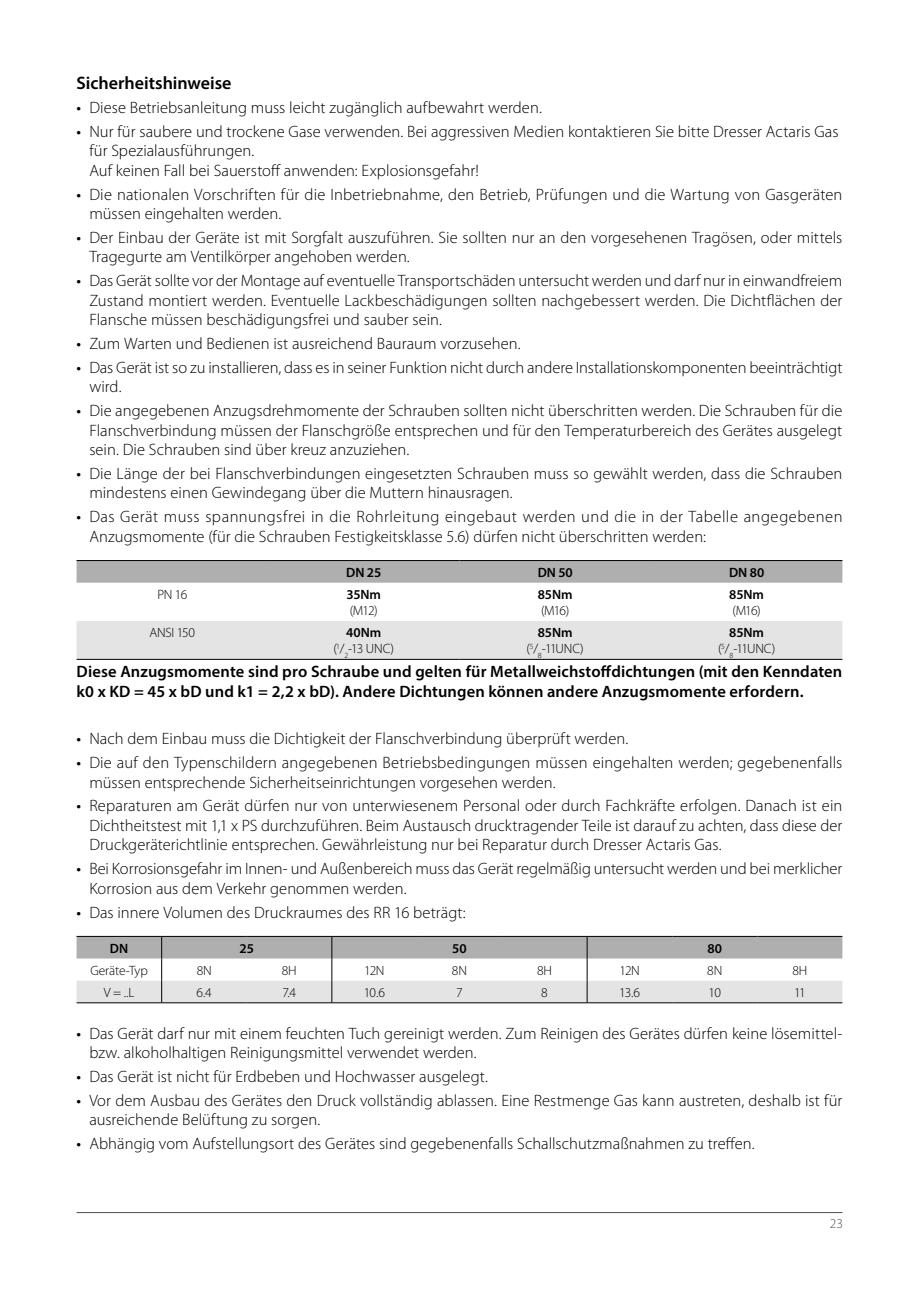
<style>
.page{position:relative;width:919px;height:1289px;background:#fff}
.page>*{position:absolute;margin:0;border:0;box-sizing:border-box;transform-origin:0 0}
.t1{font:600 18px "Myriad Pro";color:#000}
.t2{font:300 16.5px/19.5px "Myriad Pro";letter-spacing:.005em;color:#000}
.t3{font:600 16.5px/19.5px "Myriad Pro";letter-spacing:.01em;color:#000}
.t4{font:300 13.5px/16.2px "Myriad Pro";letter-spacing:-.025em;color:#000;text-align:center}
.t5{font:600 13.5px "Myriad Pro";letter-spacing:-.01em;color:#000}
.t6{font:300 13.5px "Myriad Pro";color:#4d4d4d}
.s1{font-weight:400}
.s2{font-weight:600}
</style>
<div class="page">
<hr style="left:77px;top:1212px;width:765px;height:1px;background:#4d4d4d">
<div style="left:77px;top:561px;width:765px;height:21px;background:#afafaf"></div>
<div style="left:77px;top:621px;width:765px;height:38px;background:#e4e4e4"></div>
<hr style="left:77px;top:560px;width:191px;height:1px;background:#000">
<hr style="left:268px;top:560px;width:191px;height:1px;background:#000">
<hr style="left:459px;top:560px;width:192px;height:1px;background:#000">
<hr style="left:651px;top:560px;width:191px;height:1px;background:#000">
<hr style="left:77px;top:659px;width:191px;height:1px;background:#000">
<hr style="left:268px;top:659px;width:191px;height:1px;background:#000">
<hr style="left:459px;top:659px;width:192px;height:1px;background:#000">
<hr style="left:651px;top:659px;width:191px;height:1px;background:#000">
<hr style="left:77px;top:1002px;width:85px;height:1px;background:#000">
<hr style="left:162px;top:1002px;width:85px;height:1px;background:#000">
<hr style="left:247px;top:1002px;width:85px;height:1px;background:#000">
<hr style="left:332px;top:1002px;width:85px;height:1px;background:#000">
<hr style="left:417px;top:1002px;width:85px;height:1px;background:#000">
<hr style="left:502px;top:1002px;width:85px;height:1px;background:#000">
<hr style="left:587px;top:1002px;width:85px;height:1px;background:#000">
<hr style="left:672px;top:1002px;width:85px;height:1px;background:#000">
<hr style="left:757px;top:1002px;width:85px;height:1px;background:#000">
<svg style="left:77px;top:936px;width:765px;height:66px"></svg>
<p class="t1" style="left:77px;top:72px;width:156px">Sicherheitshinweise</p>
<p class="t2" style="left:77px;top:98px;width:467px"><span class="s1">•</span> Diese Betriebsanleitung muss leicht zugänglich aufbewahrt werden.</p>
<p class="t2" style="left:89px;top:121px;width:750px;text-indent:-13px"><span class="s1">•</span> Nur für saubere und trockene Gase verwenden. Bei aggressiven Medien kontaktieren Sie bitte Dresser Actaris Gas für Spezialausführungen.<br>Auf keinen Fall bei Sauerstoff anwenden: Explosionsgefahr!</p>
<p class="t2" style="left:89px;top:184px;width:754px;text-indent:-13px"><span class="s1">•</span> Die nationalen Vorschriften für die Inbetriebnahme, den Betrieb, Prüfungen und die Wartung von Gasgeräten müssen eingehalten werden.</p>
<p class="t2" style="left:89px;top:227px;width:754px;text-indent:-13px"><span class="s1">•</span> Der Einbau der Geräte ist mit Sorgfalt auszuführen. Sie sollten nur an den vorgesehenen Tragösen, oder mittels<br>Tragegurte am Ventilkörper angehoben werden.</p>
<p class="t2" style="left:89px;top:271px;width:754px;text-align:justify;text-indent:-13px"><span class="s1">•</span> Das Gerät sollte vor der Montage auf eventuelle Transportschäden untersucht werden und darf nur in einwandfreiem Zustand montiert werden. Eventuelle Lackbeschädigungen sollten nachgebessert werden. Die Dichtflächen der Flansche müssen beschädigungsfrei und sauber sein.</p>
<p class="t2" style="left:77px;top:333px;width:445px"><span class="s1">•</span> Zum Warten und Bedienen ist ausreichend Bauraum vorzusehen.</p>
<p class="t2" style="left:89px;top:357px;width:754px;text-indent:-13px"><span class="s1">•</span> Das Gerät ist so zu installieren, dass es in seiner Funktion nicht durch andere Installationskomponenten beeinträchtigt wird.</p>
<p class="t2" style="left:89px;top:400px;width:754px;text-align:justify;text-indent:-13px"><span class="s1">•</span> Die angegebenen Anzugsdrehmomente der Schrauben sollten nicht überschritten werden. Die Schrauben für die Flanschverbindung müssen der Flanschgröße entsprechen und für den Temperaturbereich des Gerätes ausgelegt sein. Die Schrauben sind über kreuz anzuziehen.</p>
<p class="t2" style="left:89px;top:463px;width:754px;text-indent:-13px"><span class="s1">•</span> Die Länge der bei Flanschverbindungen eingesetzten Schrauben muss so gewählt werden, dass die Schrauben mindestens einen Gewindegang über die Muttern hinausragen.</p>
<p class="t2" style="left:89px;top:507px;width:754px;text-indent:-13px"><span class="s1">•</span> Das Gerät muss spannungsfrei in die Rohrleitung eingebaut werden und die in der Tabelle angegebenen<br>Anzugsmomente (für die Schrauben Festigkeitsklasse 5.6) dürfen nicht überschritten werden:</p>
<p class="t5" style="left:346px;top:563px;width:37px">DN 25</p>
<p class="t5" style="left:537px;top:563px;width:37px">DN 50</p>
<p class="t5" style="left:729px;top:563px;width:37px">DN 80</p>
<p class="t4" style="left:157px;top:586px;width:31px">PN 16</p>
<p class="t5" style="left:346px;top:585px;width:36px">35Nm</p>
<p class="t4" style="left:350px;top:602px;width:30px">(M12)</p>
<p class="t5" style="left:538px;top:585px;width:36px">85Nm</p>
<p class="t4" style="left:541px;top:602px;width:30px">(M16)</p>
<p class="t5" style="left:729px;top:585px;width:36px">85Nm</p>
<p class="t4" style="left:732px;top:602px;width:30px">(M16)</p>
<p class="t4" style="left:149px;top:624px;width:47px">ANSI 150</p>
<p class="t4" style="left:333px;top:624px;width:62px"><span class="s2">40Nm </span>(<sup>1</sup>/<sub>2</sub>-13 UNC)</p>
<p class="t4" style="left:526px;top:624px;width:59px"><span class="s2">85Nm </span>(<sup>5</sup>/<sub>8</sub>-11UNC)</p>
<p class="t4" style="left:718px;top:624px;width:59px"><span class="s2">85Nm </span>(<sup>5</sup>/<sub>8</sub>-11UNC)</p>
<p class="t3" style="left:77px;top:661px;width:767px">Diese Anzugsmomente sind pro Schraube und gelten für Metallweichstoffdichtungen (mit den Kenndaten k0 x KD = 45 x bD und k1 = 2,2 x bD). Andere Dichtungen können andere Anzugsmomente erfordern.</p>
<p class="t2" style="left:77px;top:729px;width:553px"><span class="s1">•</span> Nach dem Einbau muss die Dichtigkeit der Flanschverbindung überprüft werden.</p>
<p class="t2" style="left:89px;top:752px;width:754px;text-indent:-13px"><span class="s1">•</span> Die auf den Typenschildern angegebenen Betriebsbedingungen müssen eingehalten werden; gegebenenfalls müssen entsprechende Sicherheitseinrichtungen vorgesehen werden.</p>
<p class="t2" style="left:89px;top:796px;width:754px;text-align:justify;text-indent:-13px"><span class="s1">•</span> Reparaturen am Gerät dürfen nur von unterwiesenem Personal oder durch Fachkräfte erfolgen. Danach ist ein Dichtheitstest mit 1,1 x PS durchzuführen. Beim Austausch drucktragender Teile ist darauf zu achten, dass diese der Druckgeräterichtlinie entsprechen. Gewährleistung nur bei Reparatur durch Dresser Actaris Gas.</p>
<p class="t2" style="left:89px;top:858px;width:754px;text-indent:-13px"><span class="s1">•</span> Bei Korrosionsgefahr im Innen- und Außenbereich muss das Gerät regelmäßig untersucht werden und bei merklicher<br>Korrosion aus dem Verkehr genommen werden.</p>
<p class="t2" style="left:77px;top:902px;width:391px"><span class="s1">•</span> Das innere Volumen des Druckraumes des RR 16 beträgt:</p>
<p class="t5" style="left:110px;top:939px;width:20px">DN</p>
<p class="t5" style="left:239px;top:939px;width:16px">25</p>
<p class="t5" style="left:452px;top:939px;width:16px">50</p>
<p class="t5" style="left:707px;top:939px;width:16px">80</p>
<p class="t4" style="left:90px;top:961px;width:59px">Geräte-Typ</p>
<p class="t4" style="left:197px;top:961px;width:17px">8N</p>
<p class="t4" style="left:282px;top:961px;width:16px">8H</p>
<p class="t4" style="left:364px;top:961px;width:22px">12N</p>
<p class="t4" style="left:452px;top:961px;width:17px">8N</p>
<p class="t4" style="left:537px;top:961px;width:16px">8H</p>
<p class="t4" style="left:619px;top:961px;width:22px">12N</p>
<p class="t4" style="left:707px;top:961px;width:17px">8N</p>
<p class="t4" style="left:792px;top:961px;width:16px">8H</p>
<p class="t4" style="left:104px;top:984px;width:32px">V = ..L</p>
<p class="t4" style="left:196px;top:984px;width:17px">6.4</p>
<p class="t4" style="left:282px;top:984px;width:15px">7.4</p>
<p class="t4" style="left:364px;top:984px;width:23px">10.6</p>
<p class="t4" style="left:456px;top:984px;width:8px">7</p>
<p class="t4" style="left:541px;top:984px;width:8px">8</p>
<p class="t4" style="left:619px;top:984px;width:22px">13.6</p>
<p class="t4" style="left:708px;top:984px;width:14px">10</p>
<p class="t4" style="left:794px;top:984px;width:13px">11</p>
<p class="t2" style="left:89px;top:1023px;width:754px;text-indent:-13px"><span class="s1">•</span> Das Gerät darf nur mit einem feuchten Tuch gereinigt werden. Zum Reinigen des Gerätes dürfen keine lösemittel&shy;bzw. alkoholhaltigen Reinigungsmittel verwendet werden.</p>
<p class="t2" style="left:77px;top:1066px;width:413px"><span class="s1">•</span> Das Gerät ist nicht für Erdbeben und Hochwasser ausgelegt.</p>
<p class="t2" style="left:89px;top:1090px;width:754px;text-indent:-13px"><span class="s1">•</span> Vor dem Ausbau des Gerätes den Druck vollständig ablassen. Eine Restmenge Gas kann austreten, deshalb ist für ausreichende Belüftung zu sorgen.</p>
<p class="t2" style="left:77px;top:1133px;width:679px"><span class="s1">•</span> Abhängig vom Aufstellungsort des Gerätes sind gegebenenfalls Schallschutzmaßnahmen zu treffen.</p>
<p class="t6" style="left:829px;top:1214px;width:15px">23</p>
</div>
